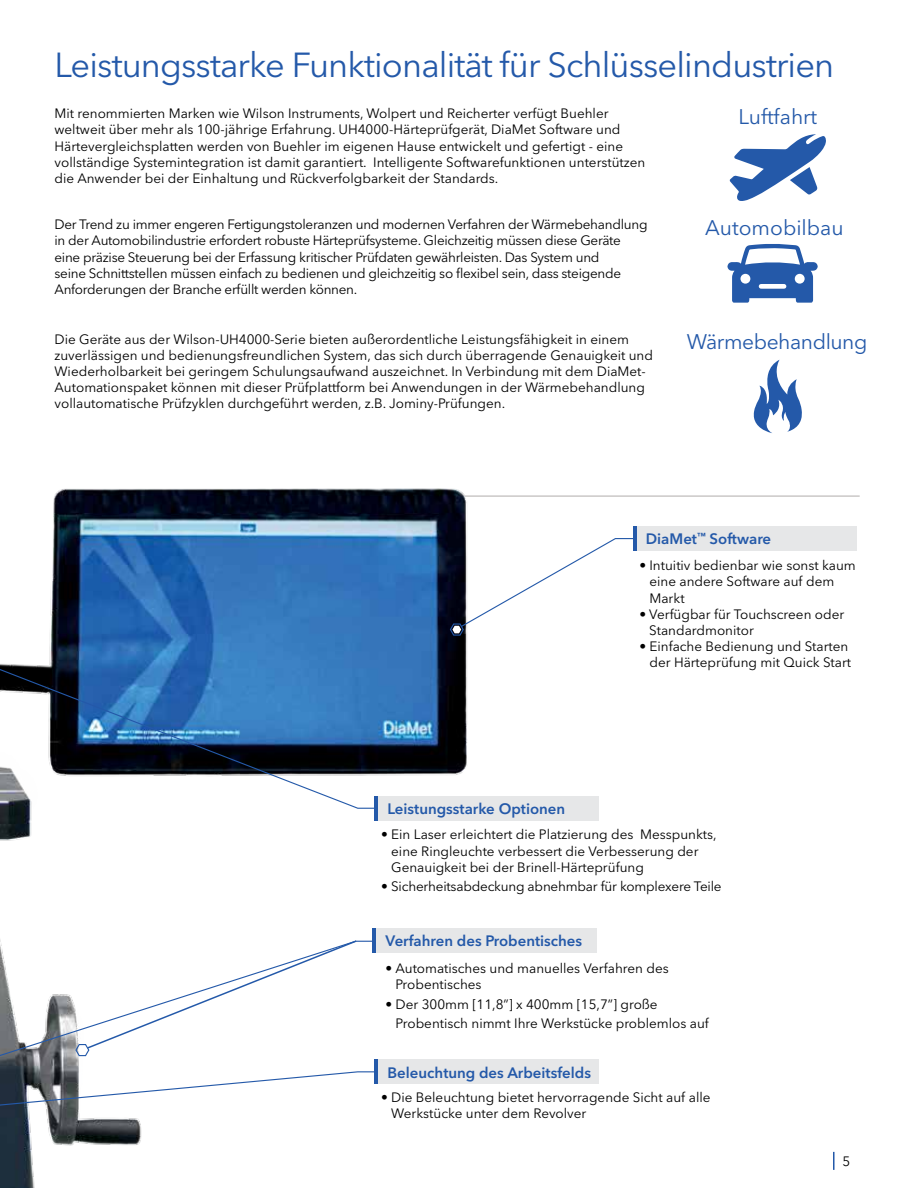
<style>
.page{position:relative;width:918px;height:1188px;background:#fff}
.page>*{position:absolute;margin:0;border:0;box-sizing:border-box;transform-origin:0 0}
.t1{font:34.5px "Avenir Next LT Pro";letter-spacing:-.025em;color:#2459a9}
.t2{font:21px "Avenir Next LT Pro";letter-spacing:-.01em;color:#2459a9}
.t3{font:600 15px "Avenir Next LT Pro";color:#2459a9}
.t4{font:13.5px/16.2px "Avenir Next LT Pro";color:#000}
.t5{font:13.5px/16.2px "Avenir Next LT Pro";letter-spacing:-.02em;color:#000}
</style>
<div class="page">
<svg style="left:833px;top:1152px;width:2px;height:18px"></svg>
<hr style="left:455px;top:495px;width:405px;height:2px;background:#cac8c7">
<img style="left:0;top:488px;width:506px;height:700px">
<div style="left:636px;top:526px;width:221px;height:24px;background:#e6e7e8"></div>
<hr style="left:633px;top:526px;width:3px;height:24px;background:#2459a9">
<div style="left:378px;top:796px;width:220px;height:24px;background:#e6e7e8"></div>
<hr style="left:375px;top:796px;width:3px;height:24px;background:#2459a9">
<div style="left:378px;top:1060px;width:220px;height:24px;background:#e6e7e8"></div>
<hr style="left:375px;top:1060px;width:3px;height:24px;background:#2459a9">
<div style="left:376px;top:929px;width:220px;height:24px;background:#e6e7e8"></div>
<hr style="left:373px;top:929px;width:3px;height:24px;background:#2459a9">
<svg style="left:0;top:940px;width:376px;height:131px"></svg>
<svg style="left:0;top:600px;width:378px;height:209px"></svg>
<svg style="left:0;top:1071px;width:378px;height:54px"></svg>
<svg style="left:449px;top:537px;width:186px;height:99px"></svg>
<svg style="left:729px;top:134px;width:97px;height:67px"></svg>
<svg style="left:727px;top:244px;width:91px;height:59px"></svg>
<svg style="left:754px;top:360px;width:48px;height:73px"></svg>
<svg style="left:75px;top:939px;width:283px;height:118px"></svg>
<h1 class="t1" style="left:55px;top:44px;width:781px">Leistungsstarke Funktionalität für Schlüsselindustrien</h1>
<p class="t4" style="left:55px;top:105px;width:556px">Mit renommierten Marken wie Wilson Instruments, Wolpert und Reicherter verfügt Buehler</p>
<h2 class="t2" style="left:738px;top:104px;width:80px">Luftfahrt</h2>
<p class="t4" style="left:55px;top:122px;width:592px">weltweit über mehr als 100-jährige Erfahrung. UH4000-Härteprüfgerät, DiaMet Software und Härtevergleichsplatten werden von Buehler im eigenen Hause entwickelt und gefertigt - eine vollständige Systemintegration ist damit garantiert. Intelligente Softwarefunktionen unterstützen die Anwender bei der Einhaltung und Rückverfolgbarkeit der Standards.</p>
<p class="t5" style="left:55px;top:216px;width:595px">Der Trend zu immer engeren Fertigungstoleranzen und modernen Verfahren der Wärmebehandlung</p>
<h2 class="t2" style="left:705px;top:215px;width:140px">Automobilbau</h2>
<p class="t5" style="left:55px;top:233px;width:568px">in der Automobilindustrie erfordert robuste Härteprüfsysteme. Gleichzeitig müssen diese Geräte eine präzise Steuerung bei der Erfassung kritischer Prüfdaten gewährleisten. Das System und seine Schnittstellen müssen einfach zu bedienen und gleichzeitig so flexibel sein, dass steigende Anforderungen der Branche erfüllt werden können.</p>
<p class="t4" style="left:55px;top:331px;width:576px">Die Geräte aus der Wilson-UH4000-Serie bieten außerordentliche Leistungsfähigkeit in einem</p>
<h2 class="t2" style="left:687px;top:329px;width:182px">Wärmebehandlung</h2>
<p class="t4" style="left:55px;top:347px;width:600px">zuverlässigen und bedienungsfreundlichen System, das sich durch überragende Genauigkeit und Wiederholbarkeit bei geringem Schulungsaufwand auszeichnet. In Verbindung mit dem DiaMet-Automationspaket können mit dieser Prüfplattform bei Anwendungen in der Wärmebehandlung vollautomatische Prüfzyklen durchgeführt werden, z.B. Jominy-Prüfungen.</p>
<p class="t3" style="left:646px;top:530px;width:127px">DiaMet<sup>™</sup> Software</p>
<p class="t3" style="left:388px;top:800px;width:179px">Leistungsstarke Optionen</p>
<p class="t4" style="left:649px;top:557px;width:208px;text-indent:-10px">• Intuitiv bedienbar wie sonst kaum eine andere Software auf dem<br>Markt</p>
<p class="t4" style="left:649px;top:606px;width:197px;text-indent:-10px">• Verfügbar für Touchscreen oder<br>Standardmonitor</p>
<p class="t4" style="left:639px;top:638px;width:213px;text-align:right">• Einfache Bedienung und Starten der Härteprüfung mit Quick Start</p>
<p class="t4" style="left:391px;top:827px;width:327px;text-indent:-10px">• Ein Laser erleichtert die Platzierung des Messpunkts, eine Ringleuchte verbessert die Verbesserung der<br>Genauigkeit bei der Brinell-Härteprüfung</p>
<p class="t4" style="left:381px;top:878px;width:342px">• Sicherheitsabdeckung abnehmbar für komplexere Teile</p>
<p class="t3" style="left:386px;top:932px;width:198px">Verfahren des Probentisches</p>
<p class="t4" style="left:395px;top:960px;width:275px;text-indent:-10px">• Automatisches und manuelles Verfahren des<br>Probentisches</p>
<p class="t4" style="left:396px;top:994px;width:315px;line-height:19.5px;text-indent:-10px">• Der 300mm [11,8”] x 400mm [15,7”] große<br>Probentisch nimmt Ihre Werkstücke problemlos auf</p>
<p class="t3" style="left:388px;top:1063px;width:205px">Beleuchtung des Arbeitsfelds</p>
<p class="t4" style="left:391px;top:1089px;width:321px;text-indent:-10px">• Die Beleuchtung bietet hervorragende Sicht auf alle<br>Werkstücke unter dem Revolver</p>
<p class="t4" style="left:842px;top:1153px;width:9px">5</p>
</div>
